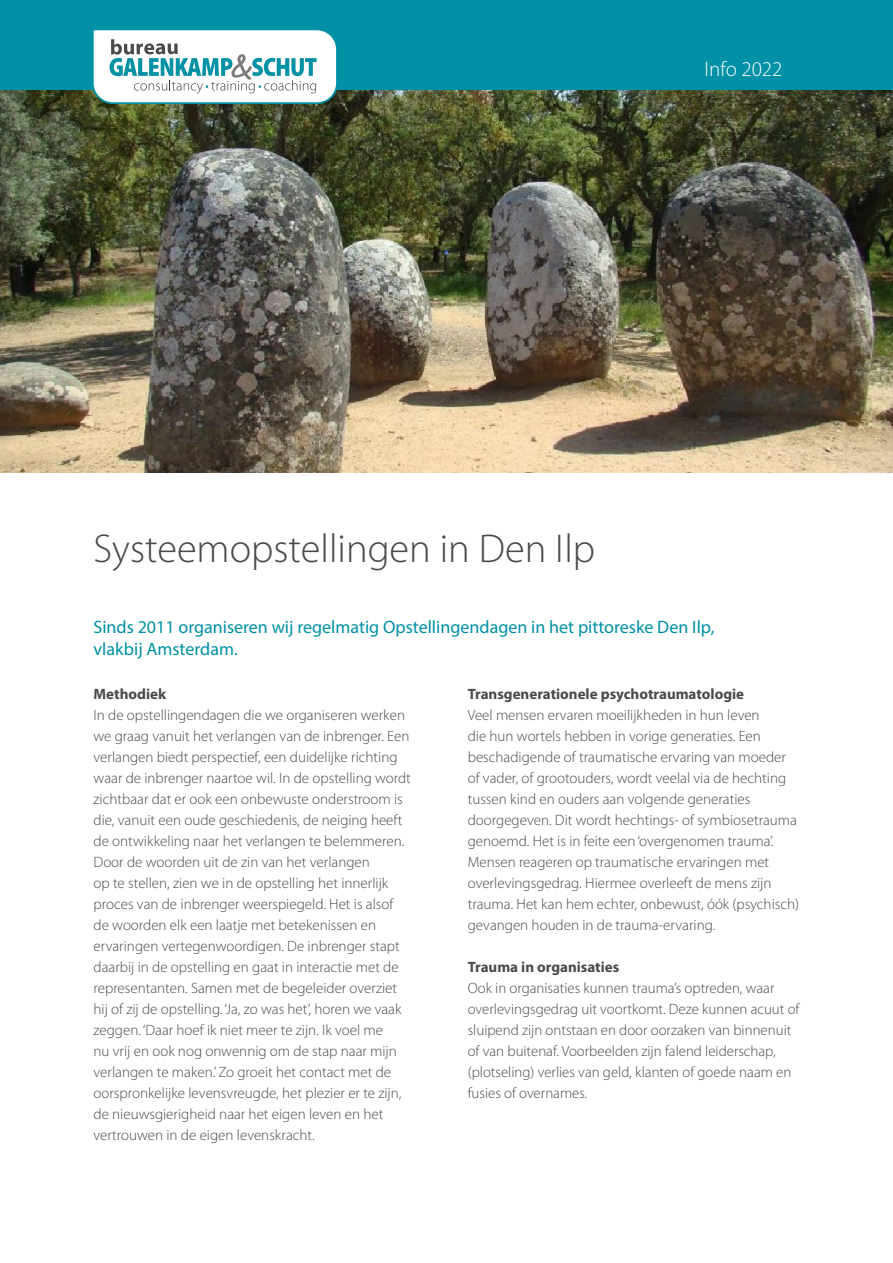
<style>
.page{position:relative;width:893px;height:1263px;background:#fff}
.page>*{position:absolute;margin:0;border:0;box-sizing:border-box;transform-origin:0 0}
.t1{font:300 40.35px "Myriad Pro";color:#4a4a4a}
.t2{font:300 21px "Myriad Pro";color:#fff}
.t3{font:18px/22.5px "Myriad Pro";color:#0091a6}
.t4{font:300 15px/21px "Myriad Pro";color:#4a4a4a}
.t5{font:700 15px "Myriad Pro";color:#4a4a4a}
</style>
<div class="page">
<img style="left:0;top:89px;width:893px;height:383px">
<div style="left:0;top:0;width:893px;height:89px;background:#0091a6"></div>
<svg style="left:92px;top:30px;width:246px;height:74px"></svg>
<h2 class="t2" style="left:704px;top:58px;width:79px">Info 2022</h2>
<h1 class="t1" style="left:94px;top:526px;width:503px">Systeemopstellingen in Den Ilp</h1>
<p class="t3" style="left:94px;top:615px;width:622px">Sinds 2011 organiseren wij regelmatig Opstellingendagen in het pittoreske Den Ilp, vlakbij Amsterdam.</p>
<p class="t5" style="left:94px;top:684px;width:74px">Methodiek</p>
<p class="t4" style="left:94px;top:705px;width:319px">In de opstellingendagen die we organiseren werken we graag vanuit het verlangen van de inbrenger. Een verlangen biedt perspectief, een duidelijke richting waar de inbrenger naartoe wil. In de opstelling wordt zichtbaar dat er ook een onbewuste onderstroom is die, vanuit een oude geschiedenis, de neiging heeft de ontwikkeling naar het verlangen te belemmeren.<br>Door de woorden uit de zin van het verlangen<br>op te stellen, zien we in de opstelling het innerlijk proces van de inbrenger weerspiegeld. Het is alsof de woorden elk een laatje met betekenissen en ervaringen vertegenwoordigen. De inbrenger stapt daarbij in de opstelling en gaat in interactie met de representanten. Samen met de begeleider overziet hij of zij de opstelling. ‘Ja, zo was het’, horen we vaak zeggen. ‘Daar hoef ik niet meer te zijn. Ik voel me<br>nu vrij en ook nog onwennig om de stap naar mijn verlangen te maken.’ Zo groeit het contact met de oorspronkelijke levensvreugde, het plezier er te zijn, de nieuwsgierigheid naar het eigen leven en het vertrouwen in de eigen levenskracht.</p>
<p class="t5" style="left:468px;top:684px;width:278px">Transgenerationele psychotraumatologie</p>
<p class="t4" style="left:468px;top:705px;width:333px">Veel mensen ervaren moeilijkheden in hun leven<br>die hun wortels hebben in vorige generaties. Een beschadigende of traumatische ervaring van moeder of vader, of grootouders, wordt veelal via de hechting tussen kind en ouders aan volgende generaties doorgegeven. Dit wordt hechtings- of symbiosetrauma genoemd. Het is in feite een ‘overgenomen trauma’.<br>Mensen reageren op traumatische ervaringen met overlevingsgedrag. Hiermee overleeft de mens zijn trauma. Het kan hem echter, onbewust, óók (psychisch) gevangen houden in de trauma-ervaring.</p>
<p class="t5" style="left:468px;top:957px;width:153px">Trauma in organisaties</p>
<p class="t4" style="left:468px;top:978px;width:333px">Ook in organisaties kunnen trauma’s optreden, waar overlevingsgedrag uit voortkomt. Deze kunnen acuut of sluipend zijn ontstaan en door oorzaken van binnenuit of van buitenaf. Voorbeelden zijn falend leiderschap, (plotseling) verlies van geld, klanten of goede naam en fusies of overnames.</p>
</div>
